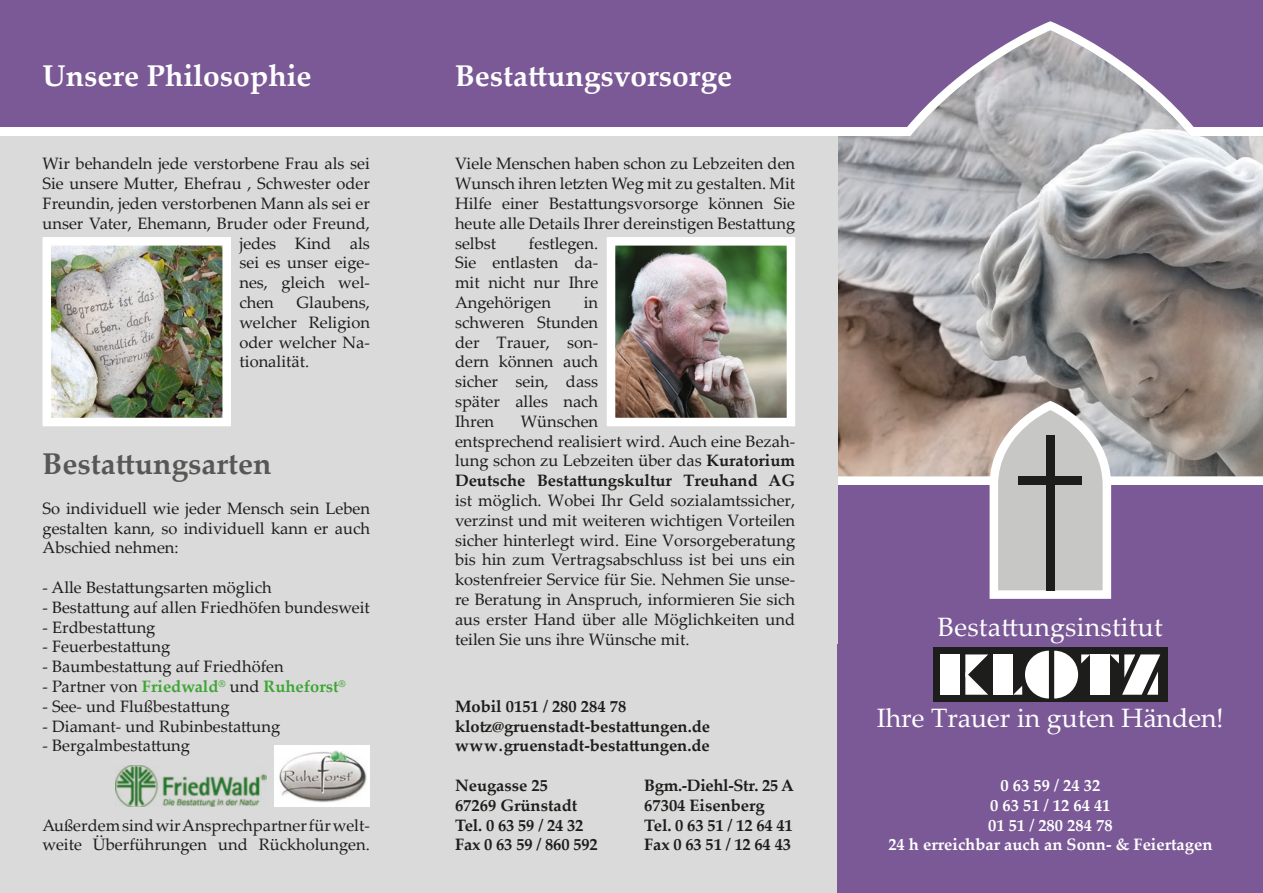
<style>
.page{position:relative;width:1263px;height:893px;background:#dadada}
.page>*{position:absolute;margin:0;border:0;box-sizing:border-box;transform-origin:0 0}
.t1{font:700 30px "Palatino Linotype";color:#fff}
.t2{font:700 30px "Palatino Linotype";color:#575756}
.t3{font:26.55px "Palatino Linotype";color:#fff}
.t4{font:16.5px/19.8px "Palatino Linotype";color:#1d1d1b;text-align:justify}
.t5{font:700 16.5px/19.8px "Palatino Linotype";color:#1d1d1b}
.t6{font:700 16.5px/19.8px "Palatino Linotype";color:#fff;text-align:center}
.t7{font:700 16.5px "Palatino Linotype";color:#3fa535}
.s1{font-weight:400;color:#1d1d1b}
.s2{font-weight:700}
</style>
<div class="page">
<div style="left:838px;top:0;width:425px;height:893px;background:#7a5996"></div>
<div style="left:0;top:0;width:1263px;height:128px;background:#7a5996"></div>
<div style="left:0;top:128px;width:1263px;height:8px;background:#fff"></div>
<div style="left:838px;top:476px;width:425px;height:9px;background:#fff"></div>
<img style="left:838px;top:30px;width:425px;height:446px">
<img style="left:607px;top:237px;width:188px;height:189px">
<img style="left:43px;top:237px;width:188px;height:189px">
<div style="left:933px;top:647px;width:234px;height:55px;background:#1d1d1b"></div>
<div style="left:993px;top:654px;width:20px;height:41px;background:#fff"></div>
<div style="left:1090px;top:654px;width:20px;height:41px;background:#fff"></div>
<svg style="left:1110px;top:654px;width:50px;height:41px"></svg>
<div style="left:940px;top:654px;width:20px;height:41px;background:#fff"></div>
<svg style="left:965px;top:654px;width:23px;height:41px"></svg>
<svg style="left:1013px;top:651px;width:77px;height:47px"></svg>
<svg style="left:989px;top:401px;width:122px;height:198px"></svg>
<div style="left:1046px;top:435px;width:8px;height:155px;background:#1d1d1b"></div>
<div style="left:1018px;top:476px;width:64px;height:9px;background:#1d1d1b"></div>
<img style="left:275px;top:746px;width:95px;height:61px">
<img style="left:116px;top:765px;width:150px;height:42px">
<h1 class="t1" style="left:43px;top:54px;width:271px">Unsere Philosophie</h1>
<h1 class="t1" style="left:455px;top:54px;width:279px">Bestattungsvorsorge</h1>
<p class="t4" style="left:43px;top:153px;width:329px">Wir behandeln jede verstorbene Frau als sei</p>
<p class="t4" style="left:43px;top:173px;width:329px">Sie unsere Mutter, Ehefrau , Schwester oder</p>
<p class="t4" style="left:43px;top:193px;width:329px">Freundin, jeden verstorbenen Mann als sei er</p>
<p class="t4" style="left:43px;top:213px;width:329px">unser Vater, Ehemann, Bruder oder Freund,</p>
<p class="t4" style="left:239px;top:232px;width:132px">jedes Kind als</p>
<p class="t4" style="left:239px;top:252px;width:132px">sei es unser eige-</p>
<p class="t4" style="left:239px;top:272px;width:132px">nes, gleich wel-</p>
<p class="t4" style="left:239px;top:292px;width:36px">chen</p>
<p class="t4" style="left:239px;top:292px;width:132px;text-indent:57px">Glaubens, welcher Religion oder welcher Na&shy;tionalität.</p>
<h1 class="t2" style="left:43px;top:443px;width:230px">Bestattungsarten</h1>
<p class="t4" style="left:43px;top:498px;width:329px">So individuell wie jeder Mensch sein Leben gestalten kann, so individuell kann er auch Abschied nehmen:</p>
<p class="t4" style="left:43px;top:577px;width:231px">- Alle Bestattungsarten möglich</p>
<p class="t4" style="left:43px;top:597px;width:329px">- Bestattung auf allen Friedhöfen bundesweit</p>
<p class="t4" style="left:43px;top:616px;width:114px">- Erdbestattung</p>
<p class="t4" style="left:43px;top:636px;width:129px">- Feuerbestattung</p>
<p class="t4" style="left:43px;top:656px;width:243px">- Baumbestattung auf Friedhöfen</p>
<p class="t7" style="left:43px;top:675px;width:305px"><span class="s1">- Partner von</span> Friedwald<sup>®</sup> <span class="s1">und</span> Ruheforst<sup>®</sup></p>
<p class="t4" style="left:43px;top:696px;width:189px">- See- und Flußbestattung</p>
<p class="t4" style="left:43px;top:715px;width:239px">- Diamant- und Rubinbestattung</p>
<p class="t4" style="left:43px;top:735px;width:149px">- Bergalmbestattung</p>
<p class="t4" style="left:43px;top:814px;width:329px">Außerdem sind wir Ansprechpartner für welt&shy;weite Überführungen und Rückholungen.</p>
<p class="t4" style="left:455px;top:153px;width:342px">Viele Menschen haben schon zu Lebzeiten den Wunsch ihren letzten Weg mit zu gestalten. Mit Hilfe einer Bestattungsvorsorge können Sie heute alle Details Ihrer dereinstigen Bestattung selbst</p>
<p class="t4" style="left:455px;top:232px;width:145px;text-indent:74px">festlegen.<br>Sie entlasten da&shy;mit nicht nur Ihre Angehörigen</p>
<p class="t4" style="left:455px;top:292px;width:145px;text-indent:129px">in schweren Stunden der Trauer, son&shy;dern können auch sicher sein, dass später alles nach Ihren</p>
<p class="t4" style="left:455px;top:411px;width:342px;text-align:left;text-indent:66px">Wünschen<br>entsprechend realisiert wird. Auch eine Bezah&shy;lung schon zu Lebzeiten über das <span class="s2">Kuratorium Deutsche Bestattungskultur Treuhand AG</span></p>
<p class="t4" style="left:455px;top:490px;width:342px">ist möglich. Wobei Ihr Geld sozialamtssicher, verzinst und mit weiteren wichtigen Vorteilen sicher hinterlegt wird. Eine Vorsorgeberatung bis hin zum Vertragsabschluss ist bei uns ein kostenfreier Service für Sie. Nehmen Sie unse&shy;re Beratung in Anspruch, informieren Sie sich aus erster Hand über alle Möglichkeiten und teilen Sie uns ihre Wünsche mit.</p>
<h2 class="t3" style="left:938px;top:608px;width:226px">Bestattungsinstitut</h2>
<p class="t5" style="left:455px;top:696px;width:257px">Mobil 0151 / 280 284 78 klotz@gruenstadt-bestattungen.de www.gruenstadt-bestattungen.de</p>
<p class="t5" style="left:455px;top:775px;width:144px">Neugasse 25<br>67269 Grünstadt<br>Tel. 0 63 59 / 24 32<br>Fax 0 63 59 / 860 592</p>
<p class="t6" style="left:888px;top:775px;width:326px">0 63 59 / 24 32<br>0 63 51 / 12 64 41<br>01 51 / 280 284 78<br>24 h erreichbar auch an Sonn- &amp; Feiertagen</p>
<h2 class="t3" style="left:877px;top:699px;width:349px">Ihre Trauer in guten Händen!</h2>
<p class="t5" style="left:644px;top:775px;width:151px">Bgm.-Diehl-Str. 25 A<br>67304 Eisenberg<br>Tel. 0 63 51 / 12 64 41<br>Fax 0 63 51 / 12 64 43</p>
</div>
